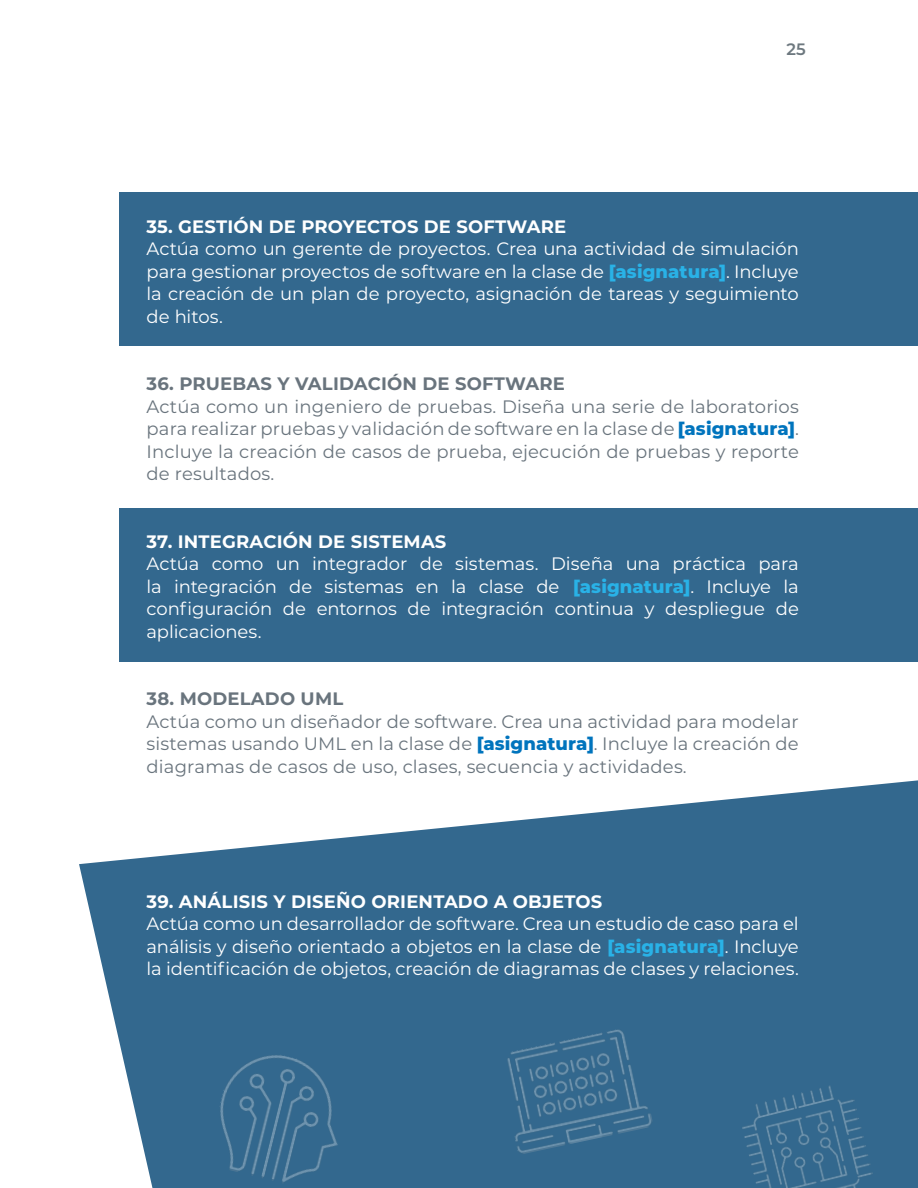
<style>
.page{position:relative;width:918px;height:1188px;background:#fff}
.page>*{position:absolute;margin:0;border:0;box-sizing:border-box;transform-origin:0 0}
.second_title{font:18px/22.5px "Montserrat";letter-spacing:-.005em;color:#fff;text-align:justify}
.second_title-2{font:18px/22.5px "Montserrat";letter-spacing:.01em;color:#69747d;text-align:justify}
.second_title-3{font:700 18px "Montserrat";letter-spacing:.01em;color:#fff}
.second_title-4{font:700 18px "Montserrat";letter-spacing:.01em;color:#69747d}
.t1{font:600 16.5px "Montserrat";color:#6d787f}
.s1{font-weight:800;color:#29b2e7}
.s2{font-weight:800;color:#0074bd}
</style>
<div class="page">
<svg style="left:79px;top:780px;width:839px;height:408px;fill:#33688e"></svg>
<div style="left:120px;top:193px;width:798px;height:153px;background:#33688e"></div>
<div style="left:120px;top:508px;width:798px;height:154px;background:#33688e"></div>
<img style="left:737px;top:1081px;width:140px;height:107px">
<img style="left:497px;top:1026px;width:157px;height:129px">
<img style="left:205px;top:1044px;width:151px;height:144px">
<p class="t1" style="left:787px;top:37px;width:21px">25</p>
<p class="second_title-3" style="left:147px;top:213px;width:421px">35. GESTIÓN DE PROYECTOS DE SOFTWARE</p>
<p class="second_title" style="left:147px;top:237px;width:654px">Actúa como un gerente de proyectos. Crea una actividad de simulación para gestionar proyectos de software en la clase de <span class="s1">[asignatura]</span>. Incluye la creación de un plan de proyecto, asignación de tareas y seguimiento de hitos.</p>
<p class="second_title-4" style="left:147px;top:371px;width:420px">36. PRUEBAS Y VALIDACIÓN DE SOFTWARE</p>
<p class="second_title-2" style="left:147px;top:394px;width:654px">Actúa como un ingeniero de pruebas. Diseña una serie de laboratorios para realizar pruebas y validación de software en la clase de <span class="s2">[asignatura]</span>.<br>Incluye la creación de casos de prueba, ejecución de pruebas y reporte de resultados.</p>
<p class="second_title-3" style="left:147px;top:528px;width:301px">37. INTEGRACIÓN DE SISTEMAS</p>
<p class="second_title" style="left:147px;top:552px;width:654px">Actúa como un integrador de sistemas. Diseña una práctica para la integración de sistemas en la clase de <span class="s1">[asignatura]</span>. Incluye la configuración de entornos de integración continua y despliegue de aplicaciones.</p>
<p class="second_title-4" style="left:147px;top:686px;width:198px">38. MODELADO UML</p>
<p class="second_title-2" style="left:147px;top:709px;width:654px">Actúa como un diseñador de software. Crea una actividad para modelar sistemas usando UML en la clase de <span class="s2">[asignatura]</span>. Incluye la creación de diagramas de casos de uso, clases, secuencia y actividades.</p>
<p class="second_title-3" style="left:147px;top:888px;width:457px">39. ANÁLISIS Y DISEÑO ORIENTADO A OBJETOS</p>
<p class="second_title" style="left:147px;top:912px;width:654px">Actúa como un desarrollador de software. Crea un estudio de caso para el análisis y diseño orientado a objetos en la clase de <span class="s1">[asignatura]</span>. Incluye la identificación de objetos, creación de diagramas de clases y relaciones.</p>
</div>
